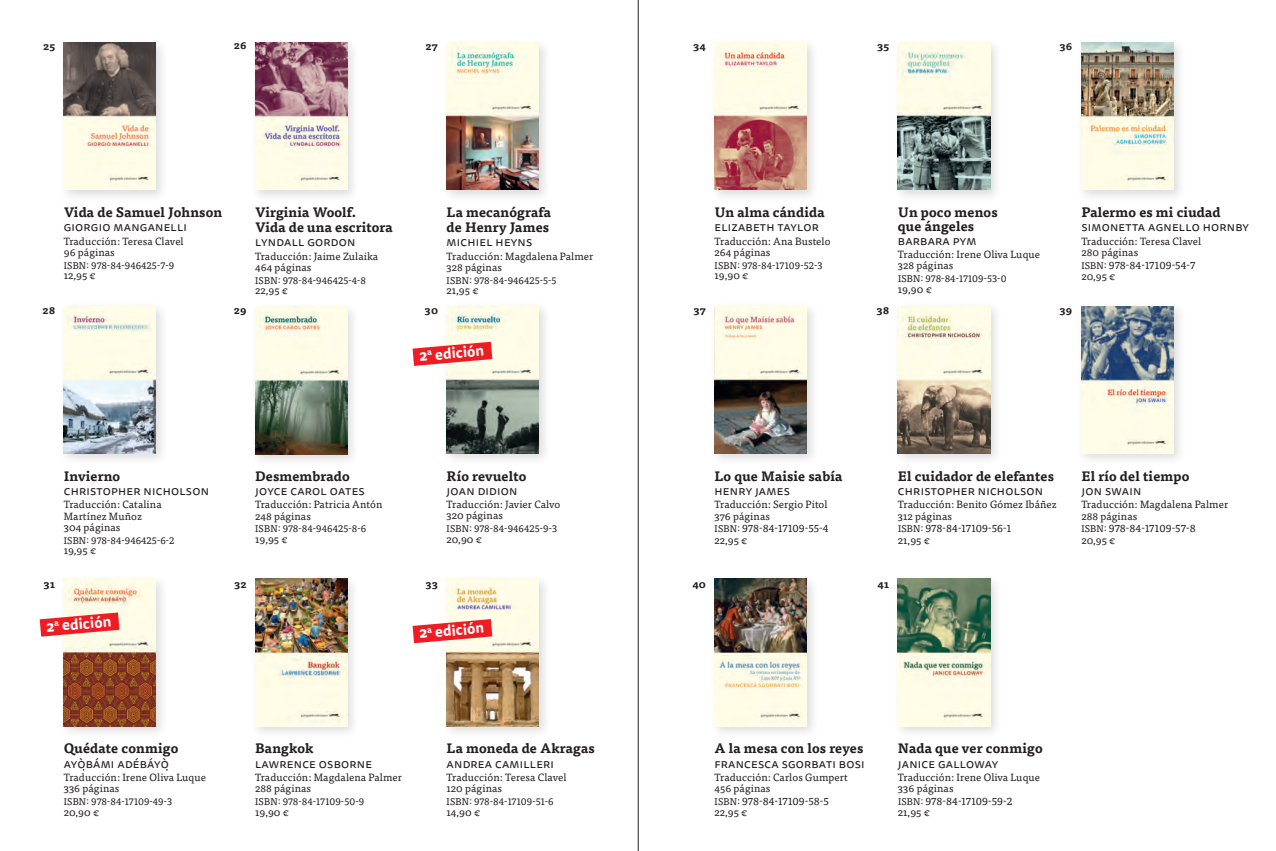
<style>
.page{position:relative;width:1276px;height:851px;background:#fff}
.page>*{position:absolute;margin:0;border:0;box-sizing:border-box;transform-origin:0 0}
.t1{font:700 14.85px "Tisa Sans OT";color:#fff}
.t2{font:700 13.5px/15px "Tisa OT";letter-spacing:.01em;color:#231f20}
.t3{font:12.75px "Tisa Sans OT";letter-spacing:.02em;color:#231f20}
.t4{font:10.5px/11.2px "Tisa OT";letter-spacing:.01em;color:#231f20}
.t5{font:700 10.5px "Tisa OT";letter-spacing:.01em;color:#231f20}
.t6{font:9.75px "Tisa OT";letter-spacing:.01em;color:#231f20}
.s1{font-size:9.75px}
</style>
<div class="page">
<div style="left:442px;top:38px;width:109px;height:164px;background:#231f20;opacity:.15"></div>
<img style="left:446px;top:43px;width:93px;height:147px">
<div style="left:250px;top:301px;width:110px;height:165px;background:#231f20;opacity:.15"></div>
<img style="left:255px;top:306px;width:92px;height:148px">
<div style="left:59px;top:301px;width:110px;height:165px;background:#231f20;opacity:.15"></div>
<img style="left:64px;top:306px;width:92px;height:147px">
<div style="left:442px;top:301px;width:109px;height:165px;background:#231f20;opacity:.15"></div>
<img style="left:446px;top:306px;width:93px;height:147px">
<div style="left:442px;top:574px;width:109px;height:164px;background:#231f20;opacity:.15"></div>
<img style="left:446px;top:578px;width:93px;height:148px">
<div style="left:1076px;top:38px;width:110px;height:164px;background:#231f20;opacity:.15"></div>
<img style="left:1081px;top:43px;width:92px;height:147px">
<div style="left:709px;top:301px;width:110px;height:165px;background:#231f20;opacity:.15"></div>
<img style="left:714px;top:306px;width:92px;height:147px">
<div style="left:893px;top:301px;width:110px;height:165px;background:#231f20;opacity:.15"></div>
<img style="left:898px;top:306px;width:92px;height:147px">
<div style="left:709px;top:574px;width:110px;height:164px;background:#231f20;opacity:.15"></div>
<img style="left:714px;top:578px;width:92px;height:148px">
<div style="left:893px;top:574px;width:110px;height:164px;background:#231f20;opacity:.15"></div>
<img style="left:898px;top:578px;width:92px;height:148px">
<div style="left:1076px;top:301px;width:110px;height:165px;background:#231f20;opacity:.15"></div>
<img style="left:1081px;top:306px;width:92px;height:147px">
<div style="left:893px;top:38px;width:110px;height:164px;background:#231f20;opacity:.15"></div>
<img style="left:898px;top:43px;width:92px;height:147px">
<div style="left:709px;top:38px;width:110px;height:164px;background:#231f20;opacity:.15"></div>
<img style="left:714px;top:43px;width:92px;height:147px">
<div style="left:59px;top:38px;width:110px;height:164px;background:#231f20;opacity:.15"></div>
<img style="left:64px;top:43px;width:92px;height:147px">
<div style="left:250px;top:38px;width:110px;height:164px;background:#231f20;opacity:.15"></div>
<img style="left:255px;top:43px;width:92px;height:147px">
<div style="left:250px;top:574px;width:110px;height:164px;background:#231f20;opacity:.15"></div>
<img style="left:255px;top:578px;width:92px;height:148px">
<div style="left:59px;top:574px;width:110px;height:164px;background:#231f20;opacity:.15"></div>
<img style="left:64px;top:578px;width:92px;height:148px">
<svg style="left:412px;top:342px;width:80px;height:24px;background:#f25e5e"></svg>
<svg style="left:412px;top:619px;width:80px;height:24px;background:#f25e5e"></svg>
<svg style="left:40px;top:612px;width:79px;height:24px;background:#f25c5c"></svg>
<hr style="left:638px;top:0;width:1px;height:850px;background:#231f20">
<p class="t5" style="left:43px;top:40px;width:14px">25</p>
<p class="t5" style="left:234px;top:39px;width:14px">26</p>
<p class="t5" style="left:426px;top:40px;width:14px">27</p>
<p class="t5" style="left:693px;top:40px;width:14px">34</p>
<p class="t5" style="left:877px;top:40px;width:14px">35</p>
<p class="t5" style="left:1059px;top:40px;width:14px">36</p>
<p class="t2" style="left:64px;top:205px;width:160px">Vida de Samuel Johnson</p>
<p class="t3" style="left:64px;top:219px;width:125px">giorgio manganelli</p>
<p class="t4" style="left:64px;top:235px;width:121px">Traducción: Teresa Clavel<br>96 páginas</p>
<p class="t6" style="left:64px;top:259px;width:112px">ISBN: 978-84-946425-7-9</p>
<p class="t4" style="left:64px;top:270px;width:33px">12,95 €</p>
<p class="t2" style="left:255px;top:205px;width:139px">Virginia Woolf.<br>Vida de una escritora</p>
<p class="t3" style="left:255px;top:234px;width:102px">lyndall gordon</p>
<p class="t4" style="left:255px;top:250px;width:125px">Traducción: Jaime Zulaika<br>464 páginas</p>
<p class="t6" style="left:255px;top:274px;width:112px">ISBN: 978-84-946425-4-8</p>
<p class="t4" style="left:255px;top:285px;width:34px">22,95 €</p>
<p class="t5" style="left:42px;top:304px;width:14px">28</p>
<p class="t5" style="left:234px;top:304px;width:14px">29</p>
<p class="t5" style="left:425px;top:304px;width:15px">30</p>
<p class="t2" style="left:446px;top:205px;width:106px">La mecanógrafa de Henry James</p>
<p class="t3" style="left:446px;top:234px;width:87px">michiel heyns</p>
<p class="t4" style="left:446px;top:250px;width:148px">Traducción: Magdalena Palmer<br>328 páginas</p>
<p class="t6" style="left:447px;top:274px;width:111px">ISBN: 978-84-946425-5-5</p>
<p class="t4" style="left:446px;top:285px;width:33px">21,95 €</p>
<p class="t2" style="left:64px;top:469px;width:58px">Invierno</p>
<p class="t3" style="left:64px;top:483px;width:147px">christopher nicholson</p>
<p class="t4" style="left:64px;top:499px;width:99px">Traducción: Catalina<br>Martínez Muñoz<br>304 páginas</p>
<p class="t6" style="left:64px;top:534px;width:112px">ISBN: 978-84-946425-6-2</p>
<p class="t4" style="left:64px;top:545px;width:34px">19,95 €</p>
<h1 class="t1" style="left:418px;top:346px;width:67px;rotate:-5deg">2<sup>a</sup> edición</h1>
<p class="t2" style="left:255px;top:469px;width:96px">Desmembrado</p>
<p class="t3" style="left:255px;top:483px;width:111px">joyce carol oates</p>
<p class="t4" style="left:255px;top:499px;width:129px">Traducción: Patricia Antón<br>248 páginas</p>
<p class="t6" style="left:255px;top:523px;width:112px">ISBN: 978-84-946425-8-6</p>
<p class="t4" style="left:255px;top:533px;width:34px">19,95 €</p>
<p class="t2" style="left:446px;top:468px;width:81px">Río revuelto</p>
<p class="t3" style="left:446px;top:482px;width:72px">joan didion</p>
<p class="t4" style="left:446px;top:499px;width:115px">Traducción: Javier Calvo<br>320 páginas</p>
<p class="t6" style="left:447px;top:523px;width:112px">ISBN: 978-84-946425-9-3</p>
<p class="t4" style="left:446px;top:533px;width:37px">20,90 €</p>
<p class="t5" style="left:44px;top:577px;width:13px">31</p>
<p class="t5" style="left:234px;top:577px;width:14px">32</p>
<p class="t5" style="left:425px;top:577px;width:14px">33</p>
<h1 class="t1" style="left:46px;top:617px;width:67px;rotate:-5deg">2<sup>a</sup> edición</h1>
<p class="t2" style="left:64px;top:741px;width:116px">Quédate conmigo</p>
<p class="t3" style="left:64px;top:755px;width:107px">ayòbámi adébáyò</p>
<p class="t4" style="left:64px;top:771px;width:144px">Traducción: Irene Oliva Luque<br>336 páginas</p>
<p class="t6" style="left:64px;top:795px;width:110px">ISBN: 978-84-17109-49-3</p>
<p class="t4" style="left:64px;top:806px;width:37px">20,90 €</p>
<h1 class="t1" style="left:418px;top:623px;width:67px;rotate:-5deg">2<sup>a</sup> edición</h1>
<p class="t2" style="left:255px;top:741px;width:60px">Bangkok</p>
<p class="t3" style="left:255px;top:755px;width:118px">lawrence osborne</p>
<p class="t4" style="left:255px;top:771px;width:148px">Traducción: Magdalena Palmer<br>288 páginas</p>
<p class="t6" style="left:255px;top:795px;width:110px">ISBN: 978-84-17109-50-9</p>
<p class="t4" style="left:255px;top:806px;width:35px">19,90 €</p>
<p class="t2" style="left:446px;top:741px;width:150px">La moneda de Akragas</p>
<p class="t3" style="left:446px;top:755px;width:109px">andrea camilleri</p>
<p class="t4" style="left:446px;top:771px;width:121px">Traducción: Teresa Clavel<br>120 páginas</p>
<p class="t6" style="left:447px;top:795px;width:109px">ISBN: 978-84-17109-51-6</p>
<p class="t4" style="left:446px;top:806px;width:35px">14,90 €</p>
<p class="t2" style="left:714px;top:205px;width:112px">Un alma cándida</p>
<p class="t3" style="left:714px;top:219px;width:106px">elizabeth taylor</p>
<p class="t4" style="left:714px;top:235px;width:118px">Traducción: Ana Bustelo<br>264 páginas</p>
<p class="t6" style="left:714px;top:259px;width:109px">ISBN: 978-84-17109-52-3</p>
<p class="t4" style="left:714px;top:270px;width:35px">19,90 €</p>
<p class="t2" style="left:898px;top:206px;width:101px;line-height:13.5px">Un poco menos que ángeles</p>
<p class="t3" style="left:898px;top:233px;width:80px">barbara pym</p>
<p class="t4" style="left:898px;top:249px;width:144px">Traducción: Irene Oliva Luque<br>328 páginas</p>
<p class="t6" style="left:898px;top:273px;width:110px">ISBN: 978-84-17109-53-0</p>
<p class="t4" style="left:898px;top:284px;width:35px">19,90 €</p>
<p class="t5" style="left:693px;top:304px;width:14px">37</p>
<p class="t5" style="left:876px;top:304px;width:14px">38</p>
<p class="t5" style="left:1059px;top:304px;width:14px">39</p>
<p class="t2" style="left:1081px;top:205px;width:141px">Palermo es mi ciudad</p>
<p class="t3" style="left:1081px;top:219px;width:169px">simonetta agnello hornby</p>
<p class="t4" style="left:1081px;top:235px;width:121px">Traducción: Teresa Clavel<br>280 páginas</p>
<p class="t4" style="left:1081px;top:259px;width:116px"><span class="s1">ISBN:</span> 978-84-17109-54-7<br>20,95 €</p>
<p class="t2" style="left:714px;top:469px;width:129px">Lo que Maisie sabía</p>
<p class="t3" style="left:714px;top:483px;width:77px">henry james</p>
<p class="t4" style="left:714px;top:499px;width:114px">Traducción: Sergio Pitol<br>376 páginas</p>
<p class="t4" style="left:714px;top:523px;width:116px"><span class="s1">ISBN:</span> 978-84-17109-55-4<br>22,95 €</p>
<p class="t2" style="left:898px;top:469px;width:158px">El cuidador de elefantes</p>
<p class="t3" style="left:898px;top:483px;width:147px">christopher nicholson</p>
<p class="t4" style="left:898px;top:499px;width:160px">Traducción: Benito Gómez Ibáñez<br>312 páginas</p>
<p class="t4" style="left:898px;top:523px;width:115px"><span class="s1">ISBN:</span> 978-84-17109-56-1<br>21,95 €</p>
<p class="t5" style="left:692px;top:577px;width:15px">40</p>
<p class="t5" style="left:877px;top:577px;width:13px">41</p>
<p class="t2" style="left:1081px;top:469px;width:109px">El río del tiempo</p>
<p class="t3" style="left:1081px;top:483px;width:61px">jon swain</p>
<p class="t4" style="left:1081px;top:499px;width:148px">Traducción: Magdalena Palmer<br>288 páginas</p>
<p class="t4" style="left:1081px;top:523px;width:116px"><span class="s1">ISBN:</span> 978-84-17109-57-8<br>20,95 €</p>
<p class="t2" style="left:714px;top:741px;width:150px">A la mesa con los reyes</p>
<p class="t3" style="left:714px;top:755px;width:151px">francesca sgorbati bosi</p>
<p class="t4" style="left:714px;top:771px;width:135px">Traducción: Carlos Gumpert<br>456 páginas</p>
<p class="t4" style="left:714px;top:795px;width:116px"><span class="s1">ISBN:</span> 978-84-17109-58-5<br>22,95 €</p>
<p class="t2" style="left:898px;top:741px;width:146px">Nada que ver conmigo</p>
<p class="t3" style="left:898px;top:755px;width:102px">janice galloway</p>
<p class="t4" style="left:898px;top:771px;width:144px">Traducción: Irene Oliva Luque<br>336 páginas</p>
<p class="t4" style="left:898px;top:795px;width:116px"><span class="s1">ISBN:</span> 978-84-17109-59-2<br>21,95 €</p>
</div>
